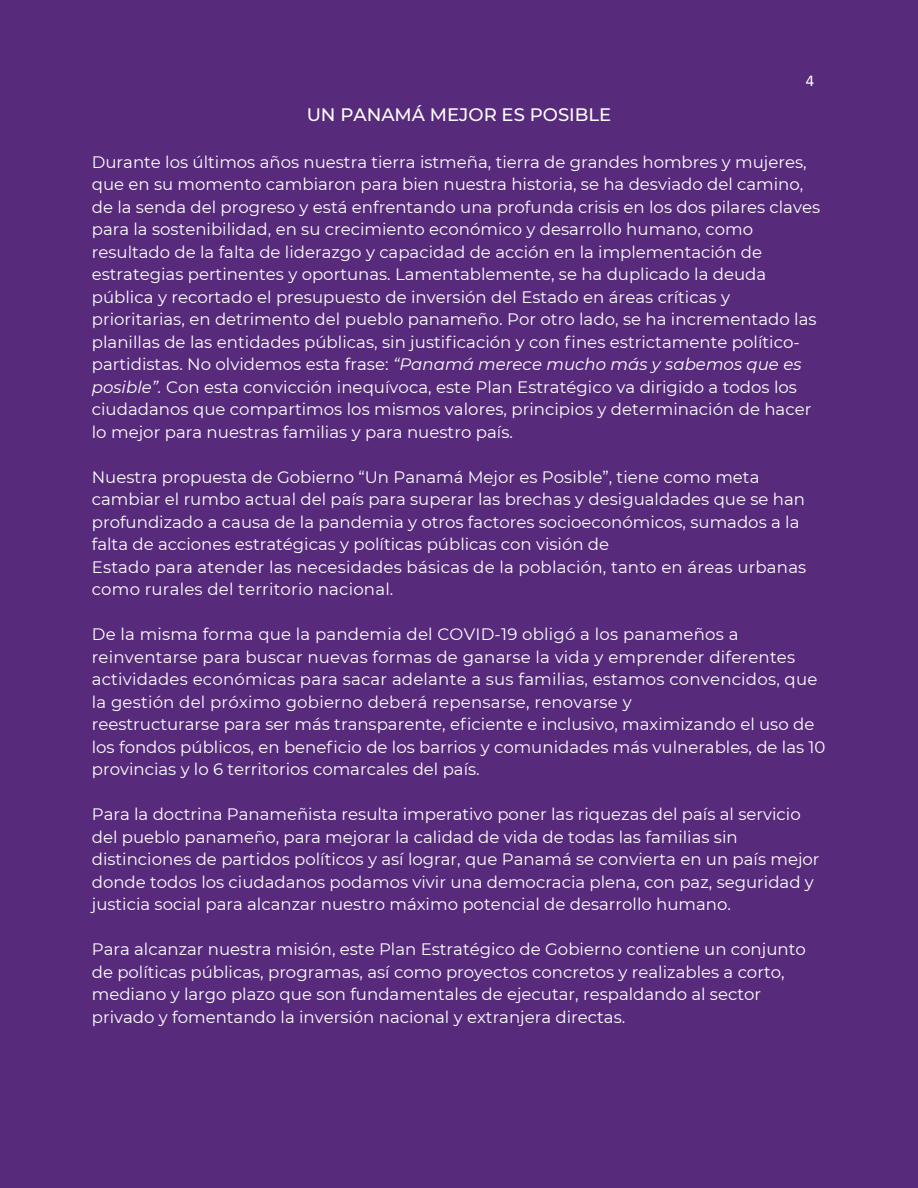
<style>
.page{position:relative;width:918px;height:1188px;background:#572a7b}
.page>*{position:absolute;margin:0;border:0;box-sizing:border-box;transform-origin:0 0}
.t1{font:500 18px "Montserrat";color:#fff}
.t2{font:16.5px/22.5px "Montserrat";color:#fff}
.t3{font:16.5px "Calibri";color:#fff}
.s1{font-style:italic}
</style>
<div class="page">
<p class="t3" style="left:806px;top:73px;width:10px">4</p>
<p class="t1" style="left:307px;top:104px;width:306px">UN PANAMÁ MEJOR ES POSIBLE</p>
<p class="t2" style="left:92px;top:150px;width:730px">Durante los últimos años nuestra tierra istmeña, tierra de grandes hombres y mujeres, que en su momento cambiaron para bien nuestra historia, se ha desviado del camino, de la senda del progreso y está enfrentando una profunda crisis en los dos pilares claves para la sostenibilidad, en su crecimiento económico y desarrollo humano, como resultado de la falta de liderazgo y capacidad de acción en la implementación de estrategias pertinentes y oportunas. Lamentablemente, se ha duplicado la deuda pública y recortado el presupuesto de inversión del Estado en áreas críticas y prioritarias, en detrimento del pueblo panameño. Por otro lado, se ha incrementado las planillas de las entidades públicas, sin justificación y con fines estrictamente político&shy;partidistas. No olvidemos esta frase: <span class="s1">“Panamá merece mucho más y sabemos que es posible”.</span> Con esta convicción inequívoca, este Plan Estratégico va dirigido a todos los ciudadanos que compartimos los mismos valores, principios y determinación de hacer lo mejor para nuestras familias y para nuestro país.</p>
<p class="t2" style="left:92px;top:465px;width:716px">Nuestra propuesta de Gobierno “Un Panamá Mejor es Posible”, tiene como meta cambiar el rumbo actual del país para superar las brechas y desigualdades que se han profundizado a causa de la pandemia y otros factores socioeconómicos, sumados a la falta de acciones estratégicas y políticas públicas con visión de<br>Estado para atender las necesidades básicas de la población, tanto en áreas urbanas como rurales del territorio nacional.</p>
<p class="t2" style="left:92px;top:623px;width:735px">De la misma forma que la pandemia del COVID-19 obligó a los panameños a reinventarse para buscar nuevas formas de ganarse la vida y emprender diferentes actividades económicas para sacar adelante a sus familias, estamos convencidos, que la gestión del próximo gobierno deberá repensarse, renovarse y<br>reestructurarse para ser más transparente, eficiente e inclusivo, maximizando el uso de los fondos públicos, en beneficio de los barrios y comunidades más vulnerables, de las 10 provincias y lo 6 territorios comarcales del país.</p>
<p class="t2" style="left:92px;top:803px;width:729px">Para la doctrina Panameñista resulta imperativo poner las riquezas del país al servicio del pueblo panameño, para mejorar la calidad de vida de todas las familias sin distinciones de partidos políticos y así lograr, que Panamá se convierta en un país mejor donde todos los ciudadanos podamos vivir una democracia plena, con paz, seguridad y justicia social para alcanzar nuestro máximo potencial de desarrollo humano.</p>
<p class="t2" style="left:92px;top:938px;width:716px">Para alcanzar nuestra misión, este Plan Estratégico de Gobierno contiene un conjunto de políticas públicas, programas, así como proyectos concretos y realizables a corto, mediano y largo plazo que son fundamentales de ejecutar, respaldando al sector privado y fomentando la inversión nacional y extranjera directas.</p>
</div>
